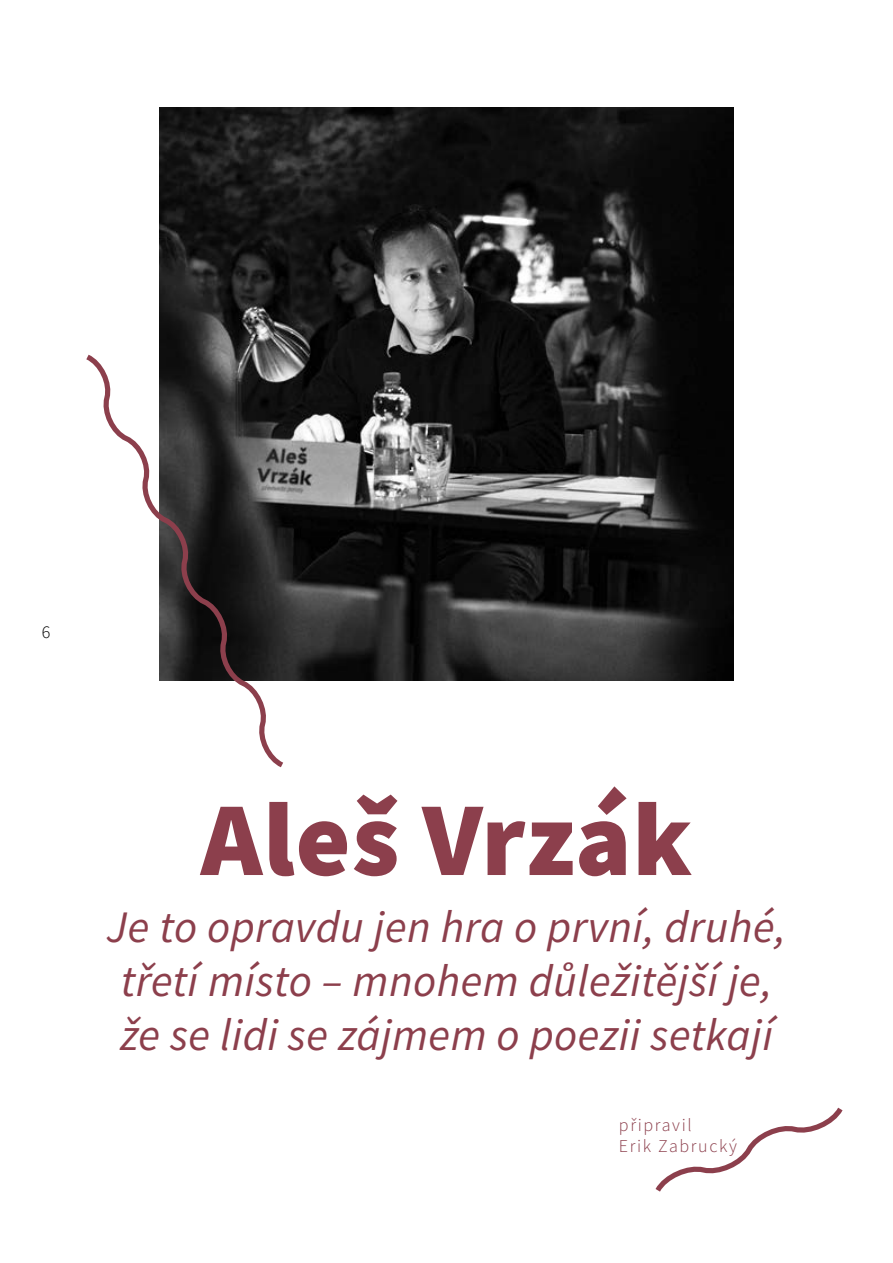
<style>
.page{position:relative;width:893px;height:1263px;background:#fff}
.page>*{position:absolute;margin:0;border:0;box-sizing:border-box;transform-origin:0 0}
.t1{font:900 105px "Source Sans Pro";letter-spacing:.01em;color:#8c3f4c}
.t2{font:italic 45px/54px "Source Sans Pro";letter-spacing:.01em;color:#8c3f4c}
.t3{font:300 18px/21.6px "Source Sans Pro";letter-spacing:.09em;color:#8c3f4c}
.t4{font:300 18px "Source Sans Pro";color:#000}
</style>
<div class="page">
<img style="left:160px;top:107px;width:573px;height:574px">
<svg style="left:86px;top:350px;width:203px;height:418px"></svg>
<svg style="left:655px;top:1107px;width:188px;height:85px"></svg>
<p class="t4" style="left:42px;top:621px;width:10px">6</p>
<h1 class="t1" style="left:201px;top:767px;width:493px">Aleš Vrzák</h1>
<p class="t2" style="left:107px;top:900px;width:681px">Je to opravdu jen hra o první, druhé, třetí místo – mnohem důležitější je, že se lidi se zájmem o poezii setkají</p>
<p class="t3" style="left:619px;top:1114px;width:119px">připravil<br>Erik Zabrucký</p>
</div>
